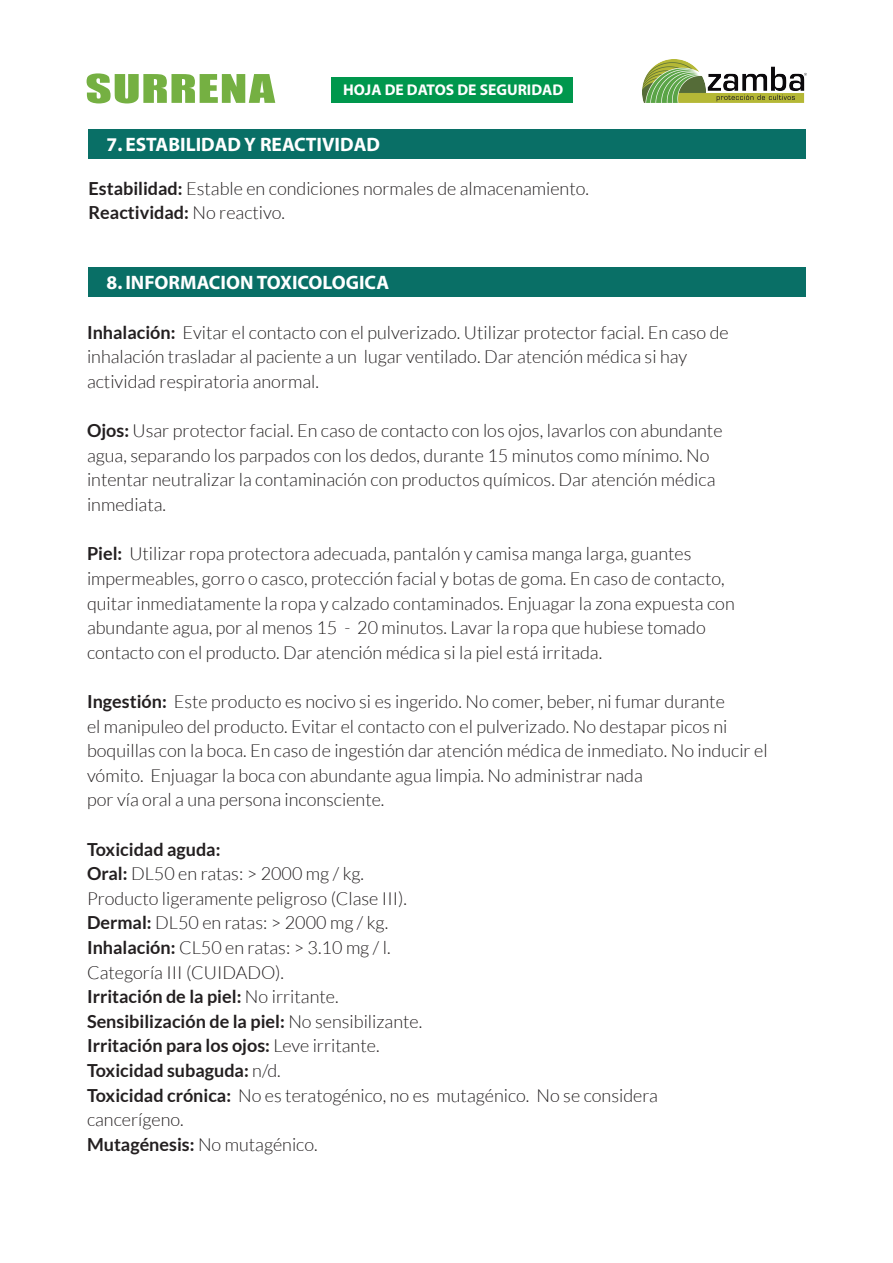
<style>
.page{position:relative;width:893px;height:1263px;background:#fff}
.page>*{position:absolute;margin:0;border:0;box-sizing:border-box;transform-origin:0 0}
.t1{font:700 19.5px "Myriad";color:#fff}
.t2{font:300 18px/24.6px "Lato";color:#231f20}
.t3{font:700 15.6px "Myriad";color:#fff}
.s1{font-weight:700}
</style>
<div class="page">
<div style="left:88px;top:129px;width:717px;height:30px;background:#096f66"></div>
<div style="left:88px;top:267px;width:717px;height:30px;background:#096f66"></div>
<div style="left:331px;top:77px;width:242px;height:26px;background:#00974d"></div>
<svg style="left:87px;top:73px;width:188px;height:30px"></svg>
<img style="left:642px;top:60px;width:164px;height:42px">
<p class="t3" style="left:343px;top:82px;width:222px">HOJA DE DATOS DE SEGURIDAD</p>
<p class="t1" style="left:107px;top:134px;width:275px">7. ESTABILIDAD Y REACTIVIDAD</p>
<p class="t2" style="left:89px;top:176px;width:502px"><span class="s1">Estabilidad:</span> Estable en condiciones normales de almacenamiento.<br><span class="s1">Reactividad:</span> No reactivo.</p>
<p class="t1" style="left:107px;top:272px;width:284px">8. INFORMACION TOXICOLOGICA</p>
<p class="t2" style="left:87px;top:320px;width:643px"><span class="s1">Inhalación:</span> Evitar el contacto con el pulverizado. Utilizar protector facial. En caso de inhalación trasladar al paciente a un lugar ventilado. Dar atención médica si hay actividad respiratoria anormal.</p>
<p class="t2" style="left:87px;top:419px;width:637px"><span class="s1">Ojos:</span> Usar protector facial. En caso de contacto con los ojos, lavarlos con abundante agua, separando los parpados con los dedos, durante 15 minutos como mínimo. No intentar neutralizar la contaminación con productos químicos. Dar atención médica inmediata.</p>
<p class="t2" style="left:87px;top:542px;width:649px"><span class="s1">Piel:</span> Utilizar ropa protectora adecuada, pantalón y camisa manga larga, guantes impermeables, gorro o casco, protección facial y botas de goma. En caso de contacto, quitar inmediatamente la ropa y calzado contaminados. Enjuagar la zona expuesta con abundante agua, por al menos 15 - 20 minutos. Lavar la ropa que hubiese tomado contacto con el producto. Dar atención médica si la piel está irritada.</p>
<p class="t2" style="left:87px;top:689px;width:682px"><span class="s1">Ingestión:</span> Este producto es nocivo si es ingerido. No comer, beber, ni fumar durante<br>el manipuleo del producto. Evitar el contacto con el pulverizado. No destapar picos ni boquillas con la boca. En caso de ingestión dar atención médica de inmediato. No inducir el vómito. Enjuagar la boca con abundante agua limpia. No administrar nada<br>por vía oral a una persona inconsciente.</p>
<p class="t2" style="left:87px;top:837px;width:572px"><span class="s1">Toxicidad aguda:<br>Oral:</span> DL50 en ratas: &gt; 2000 mg / kg.<br>Producto ligeramente peligroso (Clase III).<br><span class="s1">Dermal:</span> DL50 en ratas: &gt; 2000 mg / kg.<br><span class="s1">Inhalación:</span> CL50 en ratas: &gt; 3.10 mg / l.<br>Categoría III (CUIDADO).<br><span class="s1">Irritación de la piel:</span> No irritante.<br><span class="s1">Sensibilización de la piel:</span> No sensibilizante.<br><span class="s1">Irritación para los ojos:</span> Leve irritante.<br><span class="s1">Toxicidad subaguda:</span> n/d.<br><span class="s1">Toxicidad crónica:</span> No es teratogénico, no es mutagénico. No se considera cancerígeno.<br><span class="s1">Mutagénesis:</span> No mutagénico.</p>
</div>
